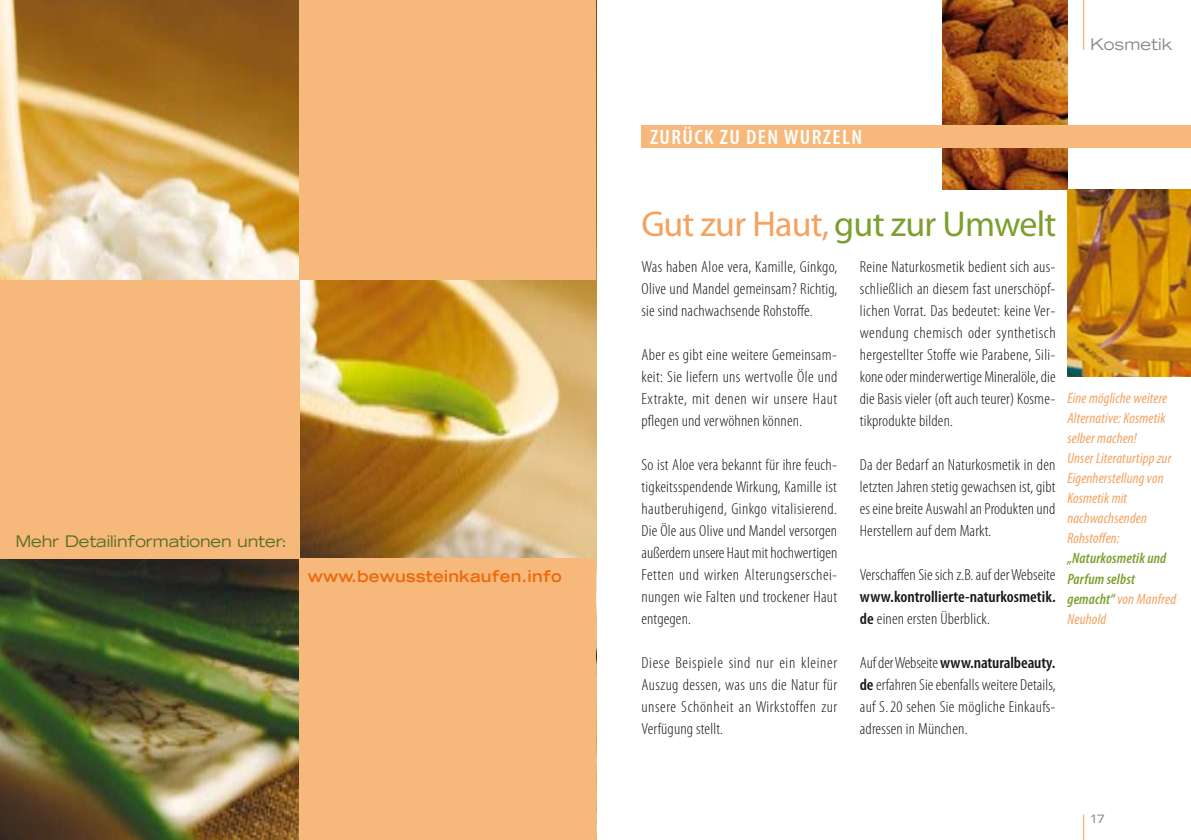
<style>
.page{position:relative;width:1191px;height:840px;background:#fff}
.page>*{position:absolute;margin:0;border:0;box-sizing:border-box;transform-origin:0 0}
.t1{font:36px "Myriad Pro";letter-spacing:-.02em;color:#7c9f2e}
.t2{font:600 condensed 20.8px "Myriad Pro";letter-spacing:.06em;color:#fff;scale:1.05 1}
.t3{font:300 condensed 16.2px/22px "Myriad Pro";letter-spacing:.01em;color:#1a171b;text-align:justify;scale:1.05 1}
.t4{font:600 condensed 16.2px/22px "Myriad Pro";color:#1a171b;scale:1.05 1}
.t5{font:expanded 16px "Trade Gothic LH";letter-spacing:-.01em;color:#526f24}
.t6{font:700 expanded 16px "Trade Gothic LH";letter-spacing:.01em;color:#eb690a}
.t7{font:expanded 16px "Trade Gothic LH";color:#878889}
.t8{font:italic condensed 15px/20px "Myriad Pro";letter-spacing:.01em;color:#f4a260}
.t9{font:italic 600 condensed 15px/20px "Myriad Pro";letter-spacing:.01em;color:#7c9f2e}
.t10{font:12px "Univers Extended BQ";color:#878889}
.s1{color:#f4a260}
.s2{font-weight:300}
.s3{font-weight:600}
.s4{font-weight:400;color:#f4a260}
</style>
<div class="page">
<img style="left:942px;top:1px;width:125px;height:188px">
<hr style="left:1083px;top:1px;width:1px;height:49px;background:#f7b87b">
<div style="left:641px;top:125px;width:550px;height:23px;background:#f7b87b"></div>
<img style="left:1067px;top:189px;width:124px;height:188px">
<img style="left:1px;top:1px;width:595px;height:838px">
<div style="left:299px;top:1px;width:297px;height:279px;background:#f7b87b"></div>
<div style="left:1px;top:280px;width:298px;height:278px;background:#f7b87b"></div>
<div style="left:299px;top:558px;width:297px;height:281px;background:#f7b87b"></div>
<svg style="left:1083px;top:814px;width:1px;height:25px"></svg>
<p class="t5" style="left:15px;top:530px;width:273px">Mehr Detailinformationen unter:</p>
<p class="t6" style="left:308px;top:566px;width:255px">www.bewussteinkaufen.info</p>
<p class="t7" style="left:1090px;top:34px;width:84px">Kosmetik</p>
<p class="t2" style="left:650px;top:124px;width:204px">ZURÜCK ZU DEN WURZELN</p>
<h1 class="t1" style="left:641px;top:201px;width:416px"><span class="s1">Gut zur Haut,</span>gut zur Umwelt</h1>
<p class="t3" style="left:641px;top:256px;width:188px">Was haben Aloe vera, Kamille, Ginkgo, Olive und Mandel gemeinsam? Richtig, sie sind nachwachsende Rohstoffe.</p>
<p class="t3" style="left:641px;top:344px;width:188px">Aber es gibt eine weitere Gemeinsam&shy;keit: Sie liefern uns wertvolle Öle und Extrakte, mit denen wir unsere Haut pflegen und verwöhnen können.</p>
<p class="t3" style="left:641px;top:454px;width:188px">So ist Aloe vera bekannt für ihre feuch&shy;tigkeitsspendende Wirkung, Kamille ist hautberuhigend, Ginkgo vitalisierend.<br>Die Öle aus Olive und Mandel versorgen außerdem unsere Haut mit hochwertigen Fetten und wirken Alterungserschei&shy;nungen wie Falten und trockener Haut entgegen.</p>
<p class="t3" style="left:641px;top:652px;width:188px">Diese Beispiele sind nur ein kleiner Auszug dessen, was uns die Natur für unsere Schönheit an Wirkstoffen zur Ver-fügung stellt.</p>
<p class="t3" style="left:860px;top:256px;width:188px">Reine Naturkosmetik bedient sich aus&shy;schließlich an diesem fast unerschöpf&shy;lichen Vorrat. Das bedeutet: keine Ver&shy;wendung chemisch oder synthetisch hergestellter Stoffe wie Parabene, Sili&shy;kone oder minderwertige Mineralöle, die die Basis vieler (oft auch teurer) Kosme&shy;tikprodukte bilden.</p>
<p class="t3" style="left:860px;top:454px;width:188px">Da der Bedarf an Naturkosmetik in den letzten Jahren stetig gewachsen ist, gibt es eine breite Auswahl an Produkten und Herstellern auf dem Markt.</p>
<p class="t3" style="left:860px;top:564px;width:188px">Verschaffen Sie sich z.B. auf der Web-seite</p>
<p class="t4" style="left:860px;top:585px;width:188px">www.kontrollierte-naturkosmetik. de <span class="s2">einen ersten Überblick.</span></p>
<p class="t3" style="left:860px;top:652px;width:188px">Auf der Webseite <span class="s3">www.naturalbeauty. de</span> erfahren Sie ebenfalls weitere Details, auf S. 20 sehen Sie mögliche Einkaufs&shy;adressen in München.</p>
<p class="t8" style="left:1067px;top:388px;width:105px">Eine mögliche weitere<br>Alternative: Kosmetik selber machen!<br>Unser Literaturtipp zur<br>Eigenherstellung von<br>Kosmetik mit nachwachsenden<br>Rohstoffen:</p>
<p class="t9" style="left:1067px;top:548px;width:110px">„Naturkosmetik und<br>Parfum selbst gemacht“<span class="s4">von Manfred<br>Neuhold</span></p>
<p class="t10" style="left:1089px;top:812px;width:15px">17</p>
</div>
